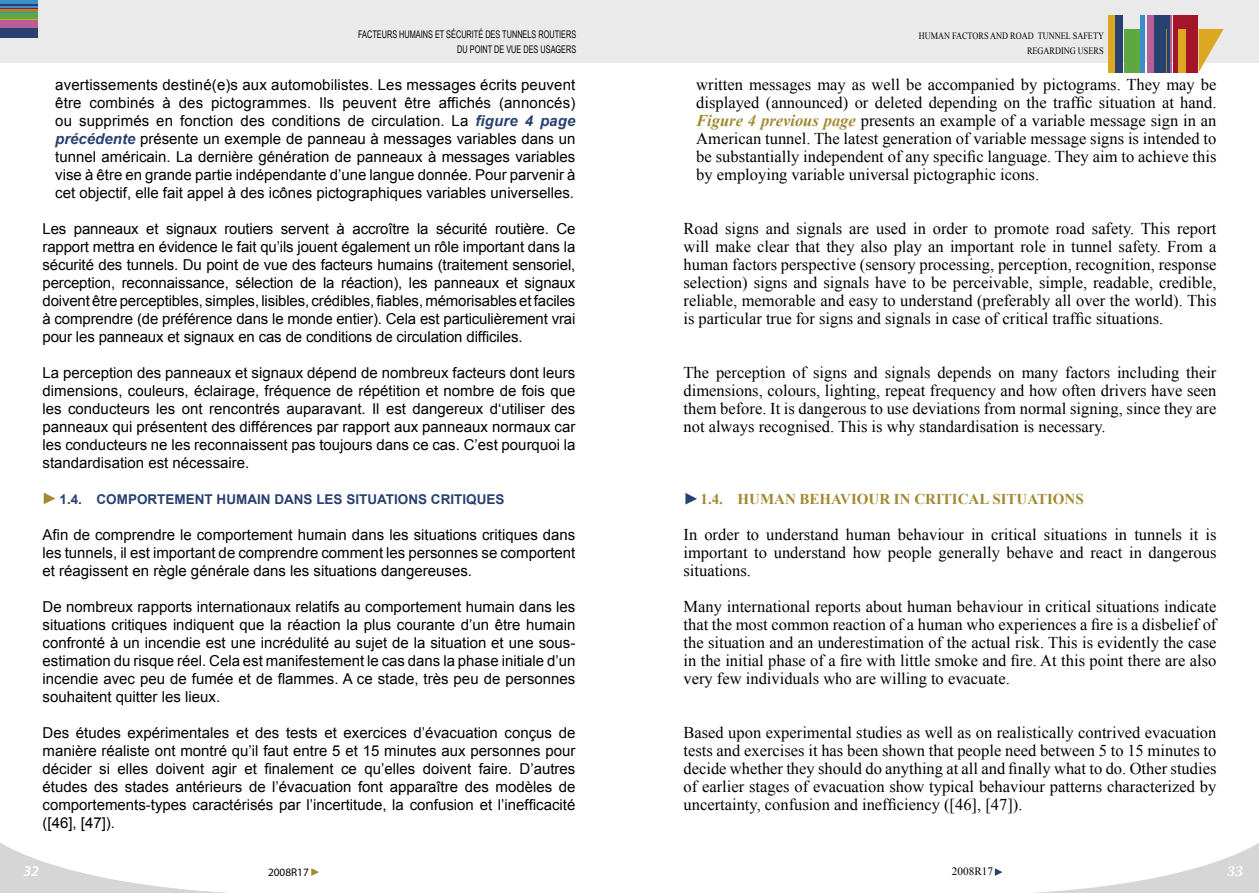
<style>
.page{position:relative;width:1259px;height:893px;background:#fff}
.page>*{position:absolute;margin:0;border:0;box-sizing:border-box;transform-origin:0 0}
.texte_courant_EV{font:16.5px/18px "Times New Roman";color:#000;text-align:justify}
.texte_courant_VF{font:15px/18px "Arial";color:#000;text-align:justify}
.Intertitre_VE{font:700 15px "Times New Roman";color:#a28a32}
.t1{font:italic 600 15px "Myriad Pro";color:#fff}
.t2{font:italic 600 15px "Warnock Pro";color:#fff}
.Intertitre_VF{font:700 13.5px "Arial";color:#294171}
.t3{font:11.25px "Myriad Pro";color:#000}
.t4{font:11.25px "Times New Roman";color:#000}
.t5{font:10.5px/15px "Arial Narrow";color:#000;text-align:right;scale:.85 1}
.t6{font:9.75px/15px "Times New Roman";color:#000;text-align:right;scale:.85 1}
.s1{font-weight:700;font-style:italic;color:#294171}
.s2{font-weight:700;font-style:italic;color:#a28a32}
</style>
<div class="page">
<svg style="left:685px;top:493px;width:12px;height:12px"></svg>
<svg style="left:44px;top:493px;width:11px;height:11px"></svg>
<svg style="left:1px;top:843px;width:225px;height:50px"></svg>
<hr style="left:0;top:841px;width:1px;height:52px;background:#d6d6d6">
<svg style="left:311px;top:868px;width:8px;height:8px"></svg>
<svg style="left:994px;top:843px;width:265px;height:50px"></svg>
<div style="left:0;top:0;width:629px;height:63px;background:#eaeaea"></div>
<hr style="left:0;top:8px;width:38px;height:1px;background:#a31629">
<div style="left:0;top:0;width:38px;height:8px;background:#3b8fc8"></div>
<hr style="left:0;top:9px;width:38px;height:3px;background:#a28a32">
<div style="left:0;top:12px;width:38px;height:7px;background:#5fa841"></div>
<hr style="left:0;top:19px;width:38px;height:2px;background:#dda821">
<div style="left:0;top:21px;width:38px;height:7px;background:#b85e96"></div>
<div style="left:0;top:28px;width:38px;height:9px;background:#294171"></div>
<hr style="left:0;top:12px;width:38px;height:1px;background:#3b8fc8">
<hr style="left:0;top:4px;width:38px;height:2px;background:#294171">
<div style="left:629px;top:0;width:630px;height:63px;background:#eaeaea"></div>
<div style="left:1107px;top:15px;width:7px;height:57px;background:#dda821"></div>
<div style="left:1115px;top:15px;width:7px;height:57px;background:#294171"></div>
<div style="left:1123px;top:29px;width:16px;height:43px;background:#5fa841"></div>
<hr style="left:1140px;top:15px;width:4px;height:57px;background:#3b8fc8">
<svg style="left:1198px;top:29px;width:25px;height:43px"></svg>
<div style="left:1173px;top:15px;width:24px;height:57px;background:#a31629"></div>
<div style="left:1147px;top:15px;width:25px;height:57px;background:#b85e96"></div>
<div style="left:1154px;top:15px;width:16px;height:57px;background:#294171"></div>
<div style="left:1178px;top:29px;width:7px;height:43px;background:#dda821"></div>
<hr style="left:1166px;top:29px;width:1px;height:43px;background:#a28a32">
<p class="t5" style="left:358px;top:27px;width:258px">FACTEURS HUMAINS ET SÉCURITÉ DES TUNNELS ROUTIERS<br>DU POINT DE VUE DES USAGERS</p>
<p class="t6" style="left:918px;top:28px;width:219px">HUMAN FACTORS AND ROAD TUNNEL SAFETY<br>REGARDING USERS</p>
<p class="texte_courant_VF" style="left:55px;top:76px;width:522px">avertissements destiné(e)s aux automobilistes. Les messages écrits peuvent être combinés à des pictogrammes. Ils peuvent être affichés (annoncés) ou supprimés en fonction des conditions de circulation. La <span class="s1">figure 4 page précédente</span> présente un exemple de panneau à messages variables dans un tunnel américain. La dernière génération de panneaux à messages variables vise à être en grande partie indépendante d’une langue donnée. Pour parvenir à cet objectif, elle fait appel à des icônes pictographiques variables universelles.</p>
<p class="texte_courant_VF" style="left:43px;top:220px;width:534px">Les panneaux et signaux routiers servent à accroître la sécurité routière. Ce rapport mettra en évidence le fait qu’ils jouent également un rôle important dans la sécurité des tunnels. Du point de vue des facteurs humains (traitement sensoriel, perception, reconnaissance, sélection de la réaction), les panneaux et signaux doivent être perceptibles, simples, lisibles, crédibles, fiables, mémorisables et faciles à comprendre (de préférence dans le monde entier). Cela est particulièrement vrai pour les panneaux et signaux en cas de conditions de circulation difficiles.</p>
<p class="texte_courant_VF" style="left:43px;top:364px;width:534px">La perception des panneaux et signaux dépend de nombreux facteurs dont leurs dimensions, couleurs, éclairage, fréquence de répétition et nombre de fois que les conducteurs les ont rencontrés auparavant. Il est dangereux d‘utiliser des panneaux qui présentent des différences par rapport aux panneaux normaux car les conducteurs ne les reconnaissent pas toujours dans ce cas. C’est pourquoi la standardisation est nécessaire.</p>
<p class="Intertitre_VF" style="left:60px;top:490px;width:446px">1.4. COMPORTEMENT HUMAIN DANS LES SITUATIONS CRITIQUES</p>
<p class="texte_courant_VF" style="left:43px;top:526px;width:534px">Afin de comprendre le comportement humain dans les situations critiques dans les tunnels, il est important de comprendre comment les personnes se comportent et réagissent en règle générale dans les situations dangereuses.</p>
<p class="texte_courant_VF" style="left:43px;top:598px;width:534px">De nombreux rapports internationaux relatifs au comportement humain dans les situations critiques indiquent que la réaction la plus courante d’un être humain confronté à un incendie est une incrédulité au sujet de la situation et une sous&shy;estimation du risque réel. Cela est manifestement le cas dans la phase initiale d’un incendie avec peu de fumée et de flammes. A ce stade, très peu de personnes souhaitent quitter les lieux.</p>
<p class="texte_courant_VF" style="left:43px;top:724px;width:534px">Des études expérimentales et des tests et exercices d’évacuation conçus de manière réaliste ont montré qu’il faut entre 5 et 15 minutes aux personnes pour décider si elles doivent agir et finalement ce qu’elles doivent faire. D’autres études des stades antérieurs de l’évacuation font apparaître des modèles de comportements-types caractérisés par l’incertitude, la confusion et l’inefficacité ([46], [47]).</p>
<p class="texte_courant_EV" style="left:696px;top:75px;width:522px">written messages may as well be accompanied by pictograms. They may be displayed (announced) or deleted depending on the traffic situation at hand.<br><span class="s2">Figure 4 previous page</span> presents an example of a variable message sign in an American tunnel. The latest generation of variable message signs is intended to be substantially independent of any specific language. They aim to achieve this by employing variable universal pictographic icons.</p>
<p class="texte_courant_EV" style="left:683px;top:219px;width:534px">Road signs and signals are used in order to promote road safety. This report will make clear that they also play an important role in tunnel safety. From a human factors perspective (sensory processing, perception, recognition, response selection) signs and signals have to be perceivable, simple, readable, credible, reliable, memorable and easy to understand (preferably all over the world). This is particular true for signs and signals in case of critical traffic situations.</p>
<p class="texte_courant_EV" style="left:683px;top:363px;width:534px">The perception of signs and signals depends on many factors including their dimensions, colours, lighting, repeat frequency and how often drivers have seen them before. It is dangerous to use deviations from normal signing, since they are not always recognised. This is why standardisation is necessary.</p>
<p class="Intertitre_VE" style="left:700px;top:489px;width:385px">1.4. HUMAN BEHAVIOUR IN CRITICAL SITUATIONS</p>
<p class="texte_courant_EV" style="left:683px;top:525px;width:534px">In order to understand human behaviour in critical situations in tunnels it is important to understand how people generally behave and react in dangerous situations.</p>
<p class="texte_courant_EV" style="left:683px;top:597px;width:534px">Many international reports about human behaviour in critical situations indicate that the most common reaction of a human who experiences a fire is a disbelief of the situation and an underestimation of the actual risk. This is evidently the case in the initial phase of a fire with little smoke and fire. At this point there are also very few individuals who are willing to evacuate.</p>
<p class="texte_courant_EV" style="left:683px;top:723px;width:534px">Based upon experimental studies as well as on realistically contrived evacuation tests and exercises it has been shown that people need between 5 to 15 minutes to decide whether they should do anything at all and finally what to do. Other studies of earlier stages of evacuation show typical behaviour patterns characterized by uncertainty, confusion and inefficiency ([46], [47]).</p>
<p class="t1" style="left:23px;top:863px;width:17px">32</p>
<p class="t3" style="left:268px;top:866px;width:42px">2008R17</p>
<p class="t4" style="left:952px;top:864px;width:43px">2008R17</p>
<p class="t2" style="left:1227px;top:862px;width:17px">33</p>
</div>
